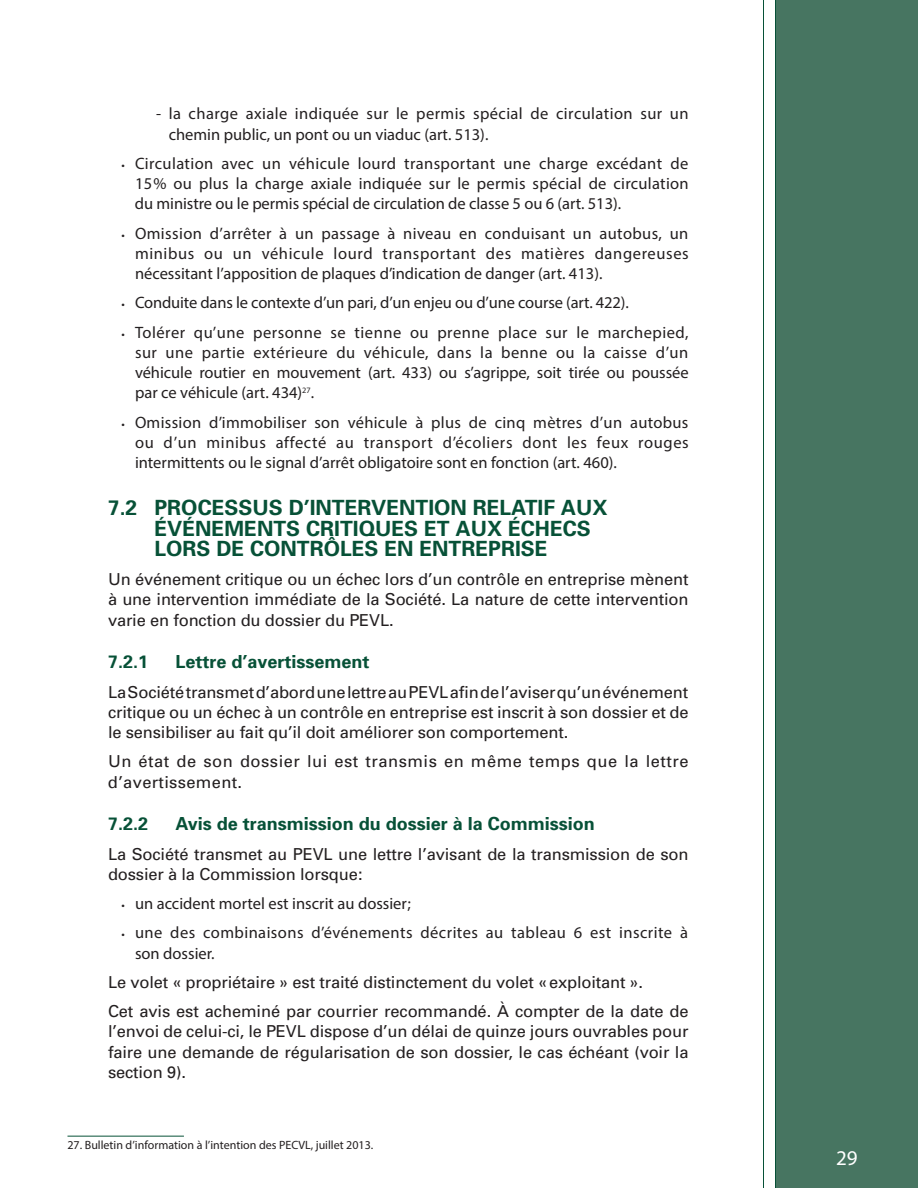
<style>
.page{position:relative;width:918px;height:1188px;background:#fff}
.page>*{position:absolute;margin:0;border:0;box-sizing:border-box;transform-origin:0 0}
.t1{font:700 21px/20.2px "Univers";color:#075137}
.t2{font:21px "Myriad Pro";color:#fff}
.t3{font:700 18px "Univers";color:#075137}
.t4{font:16.5px/20.2px "Myriad Pro";color:#231f20;text-align:justify}
.t5{font:16.5px/20.2px "Univers";letter-spacing:-.01em;color:#231f20;text-align:justify}
.t6{font:16.5px/20.2px "Myriad Pro";letter-spacing:.025em;color:#231f20}
.t7{font:16.5px/20.2px "Univers";letter-spacing:.03em;color:#231f20}
.t8{font:12px "Myriad Pro";color:#231f20}
.s1{font-size:12px}
</style>
<div class="page">
<div style="left:775px;top:0;width:143px;height:1188px;background:#477561"></div>
<hr style="left:775px;top:0;width:1px;height:1188px;background:#075137">
<hr style="left:763px;top:0;width:1px;height:1188px;background:#075137">
<hr style="left:68px;top:1136px;width:116px;height:1px;background:#075137">
<p class="t6" style="left:169px;top:103px;width:521px;text-indent:-13px">- la charge axiale indiquée sur le permis spécial de circulation sur un chemin public, un pont ou un viaduc (art. 513).</p>
<p class="t4" style="left:135px;top:153px;width:555px;text-indent:-13px"><span class="s1">•</span> Circulation avec un véhicule lourd transportant une charge excédant de 15 % ou plus la charge axiale indiquée sur le permis spécial de circulation du ministre ou le permis spécial de circulation de classe 5 ou 6 (art. 513).</p>
<p class="t4" style="left:135px;top:223px;width:555px;text-indent:-14px"><span class="s1">•</span> Omission d’arrêter à un passage à niveau en conduisant un autobus, un minibus ou un véhicule lourd transportant des matières dangereuses nécessitant l’apposition de plaques d’indication de danger (art. 413).</p>
<p class="t4" style="left:122px;top:292px;width:509px"><span class="s1">•</span> Conduite dans le contexte d’un pari, d’un enjeu ou d’une course (art. 422).</p>
<p class="t4" style="left:135px;top:322px;width:555px;text-indent:-14px"><span class="s1">•</span> Tolérer qu’une personne se tienne ou prenne place sur le marchepied, sur une partie extérieure du véhicule, dans la benne ou la caisse d’un véhicule routier en mouvement (art. 433) ou s’agrippe, soit tirée ou poussée par ce véhicule (art. 434)<sup>27</sup>.</p>
<p class="t4" style="left:135px;top:412px;width:555px;text-indent:-14px"><span class="s1">•</span> Omission d’immobiliser son véhicule à plus de cinq mètres d’un autobus ou d’un minibus affecté au transport d’écoliers dont les feux rouges intermittents ou le signal d’arrêt obligatoire sont en fonction (art. 460).</p>
<h3 class="t1" style="left:154px;top:498px;width:455px;text-indent:-46px">7.2 PROCESSUS D’INTERVENTION RELATIF AUX<br>ÉVÉNEMENTS CRITIQUES ET AUX ÉCHECS<br>LORS DE CONTRÔLES EN ENTREPRISE</h3>
<p class="t5" style="left:108px;top:569px;width:582px">Un événement critique ou un échec lors d’un contrôle en entreprise mènent à une intervention immédiate de la Société. La nature de cette intervention varie en fonction du dossier du PEVL.</p>
<h4 class="t3" style="left:108px;top:651px;width:42px">7.2.1</h4>
<h4 class="t3" style="left:176px;top:651px;width:196px">Lettre d’avertissement</h4>
<p class="t5" style="left:108px;top:681px;width:582px">La Société transmet d’abord une lettre au PEVL afin de l’aviser qu’un événement critique ou un échec à un contrôle en entreprise est inscrit à son dossier et de le sensibiliser au fait qu’il doit améliorer son comportement.</p>
<p class="t7" style="left:108px;top:751px;width:582px">Un état de son dossier lui est transmis en même temps que la lettre d’avertissement.</p>
<h4 class="t3" style="left:108px;top:813px;width:42px">7.2.2</h4>
<h4 class="t3" style="left:176px;top:813px;width:421px">Avis de transmission du dossier à la Commission</h4>
<p class="t5" style="left:108px;top:843px;width:582px">La Société transmet au PEVL une lettre l’avisant de la transmission de son dossier à la Commission lorsque :</p>
<p class="t4" style="left:122px;top:893px;width:291px"><span class="s1">•</span> un accident mortel est inscrit au dossier ;</p>
<p class="t6" style="left:135px;top:923px;width:555px;text-indent:-14px"><span class="s1">•</span> une des combinaisons d’événements décrites au tableau 6 est inscrite à son dossier.</p>
<p class="t5" style="left:108px;top:972px;width:536px">Le volet « propriétaire » est traité distinctement du volet « exploitant ».</p>
<p class="t5" style="left:108px;top:1001px;width:582px">Cet avis est acheminé par courrier recommandé. À compter de la date de l’envoi de celui-ci, le PEVL dispose d’un délai de quinze jours ouvrables pour faire une demande de régularisation de son dossier, le cas échéant (voir la section 9).</p>
<p class="t8" style="left:68px;top:1138px;width:307px">27. Bulletin d’information à l’intention des PECVL, juillet 2013.</p>
<p class="t2" style="left:836px;top:1145px;width:23px">29</p>
</div>
